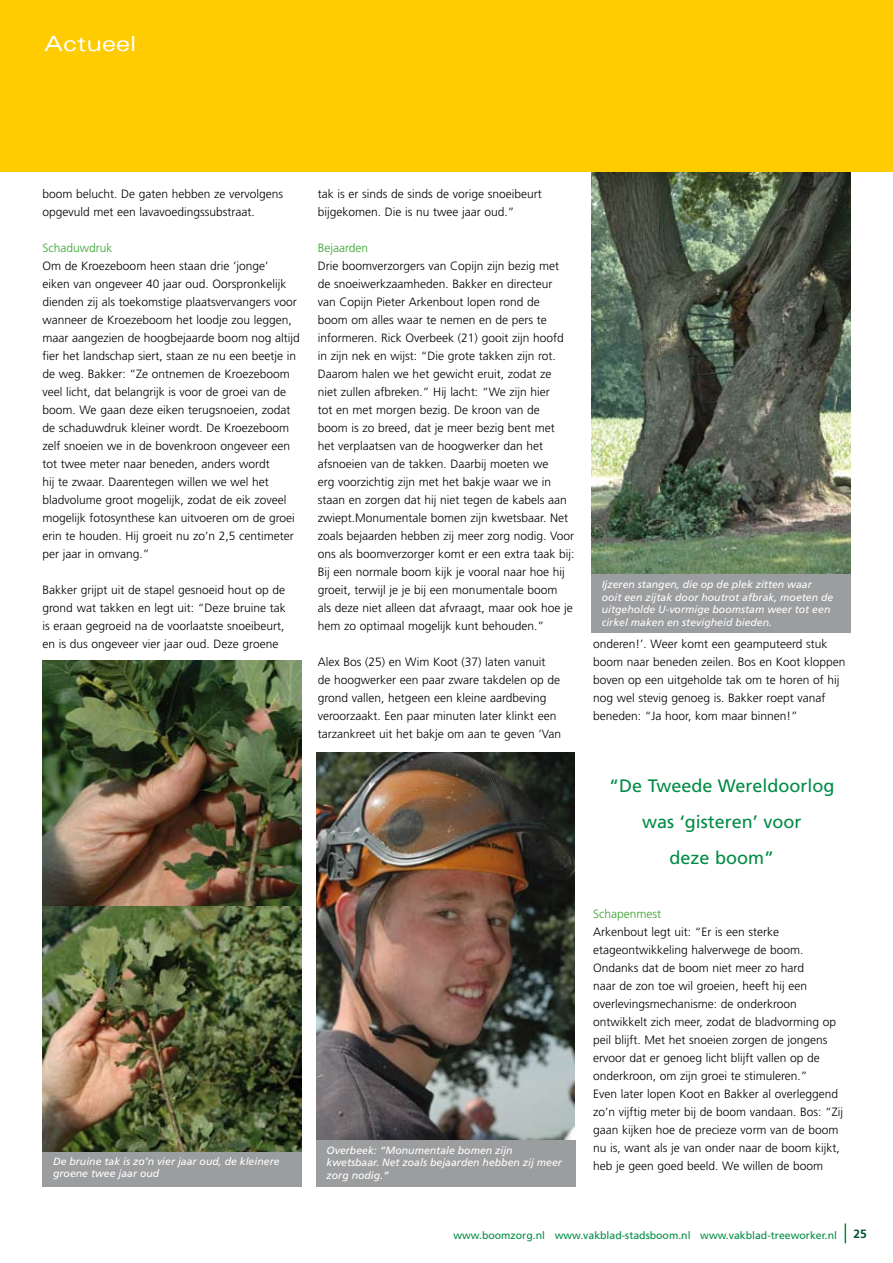
<style>
.page{position:relative;width:893px;height:1263px;background:#fff}
.page>*{position:absolute;margin:0;border:0;box-sizing:border-box;transform-origin:0 0}
.t1{font:expanded 21px "Univers";color:#fff}
.t2{font:18px/36px "Frutiger";color:#008b45;text-align:center}
.t3{font:300 12px/18px "Frutiger";color:#000}
.t4{font:300 12px "Frutiger";color:#35a32c}
.t5{font:700 12px "Frutiger";color:#00513c}
.t6{font:italic 10.5px/12.6px "Frutiger";color:#fff}
.t7{font:10.5px "Frutiger";color:#008b45}
</style>
<div class="page">
<svg style="left:845px;top:1223px;width:1px;height:20px"></svg>
<img style="left:43px;top:660px;width:259px;height:247px">
<img style="left:43px;top:907px;width:259px;height:245px">
<div style="left:43px;top:1152px;width:259px;height:34px;background:#9c9d9f"></div>
<img style="left:591px;top:172px;width:259px;height:403px">
<img style="left:316px;top:753px;width:258px;height:387px">
<div style="left:591px;top:575px;width:259px;height:58px;background:#9c9d9f"></div>
<div style="left:316px;top:1140px;width:259px;height:46px;background:#9c9d9f"></div>
<div style="left:0;top:0;width:893px;height:172px;background:#fecc00"></div>
<h1 class="t1" style="left:45px;top:31px;width:93px">Actueel</h1>
<p class="t3" style="left:43px;top:185px;width:242px">boom belucht. De gaten hebben ze vervolgens opgevuld met een lavavoedingssubstraat.</p>
<p class="t4" style="left:43px;top:241px;width:72px">Schaduwdruk</p>
<p class="t3" style="left:43px;top:257px;width:259px">Om de Kroezeboom heen staan drie ‘jonge’<br>eiken van ongeveer 40 jaar oud. Oorspronkelijk dienden zij als toekomstige plaatsvervangers voor wanneer de Kroezeboom het loodje zou leggen, maar aangezien de hoogbejaarde boom nog altijd fier het landschap siert, staan ze nu een beetje in de weg. Bakker: “Ze ontnemen de Kroezeboom veel licht, dat belangrijk is voor de groei van de boom. We gaan deze eiken terugsnoeien, zodat de schaduwdruk kleiner wordt. De Kroezeboom zelf snoeien we in de bovenkroon ongeveer een tot twee meter naar beneden, anders wordt<br>hij te zwaar. Daarentegen willen we wel het bladvolume groot mogelijk, zodat de eik zoveel mogelijk fotosynthese kan uitvoeren om de groei erin te houden. Hij groeit nu zo’n 2,5 centimeter per jaar in omvang.”</p>
<p class="t3" style="left:43px;top:581px;width:245px;text-align:justify">Bakker grijpt uit de stapel gesnoeid hout op de grond wat takken en legt uit: “Deze bruine tak is eraan gegroeid na de voorlaatste snoeibeurt, en is dus ongeveer vier jaar oud. Deze groene</p>
<p class="t3" style="left:318px;top:185px;width:226px">tak is er sinds de sinds de vorige snoeibeurt bijgekomen. Die is nu twee jaar oud.”</p>
<p class="t4" style="left:318px;top:241px;width:52px">Bejaarden</p>
<p class="t3" style="left:318px;top:257px;width:258px">Drie boomverzorgers van Copijn zijn bezig met de snoeiwerkzaamheden. Bakker en directeur<br>van Copijn Pieter Arkenbout lopen rond de<br>boom om alles waar te nemen en de pers te informeren. Rick Overbeek (21) gooit zijn hoofd in zijn nek en wijst: “Die grote takken zijn rot.<br>Daarom halen we het gewicht eruit, zodat ze<br>niet zullen afbreken.” Hij lacht: “We zijn hier<br>tot en met morgen bezig. De kroon van de<br>boom is zo breed, dat je meer bezig bent met<br>het verplaatsen van de hoogwerker dan het afsnoeien van de takken. Daarbij moeten we<br>erg voorzichtig zijn met het bakje waar we in staan en zorgen dat hij niet tegen de kabels aan zwiept.Monumentale bomen zijn kwetsbaar. Net zoals bejaarden hebben zij meer zorg nodig. Voor ons als boomverzorger komt er een extra taak bij:<br>Bij een normale boom kijk je vooral naar hoe hij groeit, terwijl je je bij een monumentale boom<br>als deze niet alleen dat afvraagt, maar ook hoe je hem zo optimaal mogelijk kunt behouden.”</p>
<p class="t3" style="left:318px;top:653px;width:245px">Alex Bos (25) en Wim Koot (37) laten vanuit de hoogwerker een paar zware takdelen op de grond vallen, hetgeen een kleine aardbeving veroorzaakt. Een paar minuten later klinkt een tarzankreet uit het bakje om aan te geven ‘Van</p>
<p class="t6" style="left:53px;top:1155px;width:228px">De bruine tak is zo’n vier jaar oud, de kleinere groene twee jaar oud</p>
<p class="t6" style="left:327px;top:1144px;width:237px">Overbeek: “Monumentale bomen zijn kwetsbaar. Net zoals bejaarden hebben zij meer zorg nodig.”</p>
<p class="t6" style="left:602px;top:578px;width:233px">Ijzeren stangen, die op de plek zitten waar ooit een zijtak door houtrot afbrak, moeten de uitgeholde U-vormige boomstam weer tot een cirkel maken en stevigheid bieden.</p>
<p class="t3" style="left:593px;top:635px;width:254px">onderen!’. Weer komt een geamputeerd stuk boom naar beneden zeilen. Bos en Koot kloppen boven op een uitgeholde tak om te horen of hij nog wel stevig genoeg is. Bakker roept vanaf beneden: “Ja hoor, kom maar binnen!”</p>
<h2 class="t2" style="left:609px;top:768px;width:227px">“De Tweede Wereldoorlog was ‘gisteren’ voor<br>deze boom”</h2>
<p class="t4" style="left:593px;top:907px;width:70px">Schapenmest</p>
<p class="t3" style="left:593px;top:923px;width:252px">Arkenbout legt uit: “Er is een sterke etageontwikkeling halverwege de boom.<br>Ondanks dat de boom niet meer zo hard<br>naar de zon toe wil groeien, heeft hij een overlevingsmechanisme: de onderkroon ontwikkelt zich meer, zodat de bladvorming op peil blijft. Met het snoeien zorgen de jongens ervoor dat er genoeg licht blijft vallen op de onderkroon, om zijn groei te stimuleren.”<br>Even later lopen Koot en Bakker al overleggend zo’n vijftig meter bij de boom vandaan. Bos: “Zij gaan kijken hoe de precieze vorm van de boom nu is, want als je van onder naar de boom kijkt, heb je geen goed beeld. We willen de boom</p>
<p class="t7" style="left:453px;top:1229px;width:385px">www.boomzorg.nl www.vakblad-stadsboom.nl www.vakblad-treeworker.nl</p>
<p class="t5" style="left:853px;top:1227px;width:15px">25</p>
</div>
